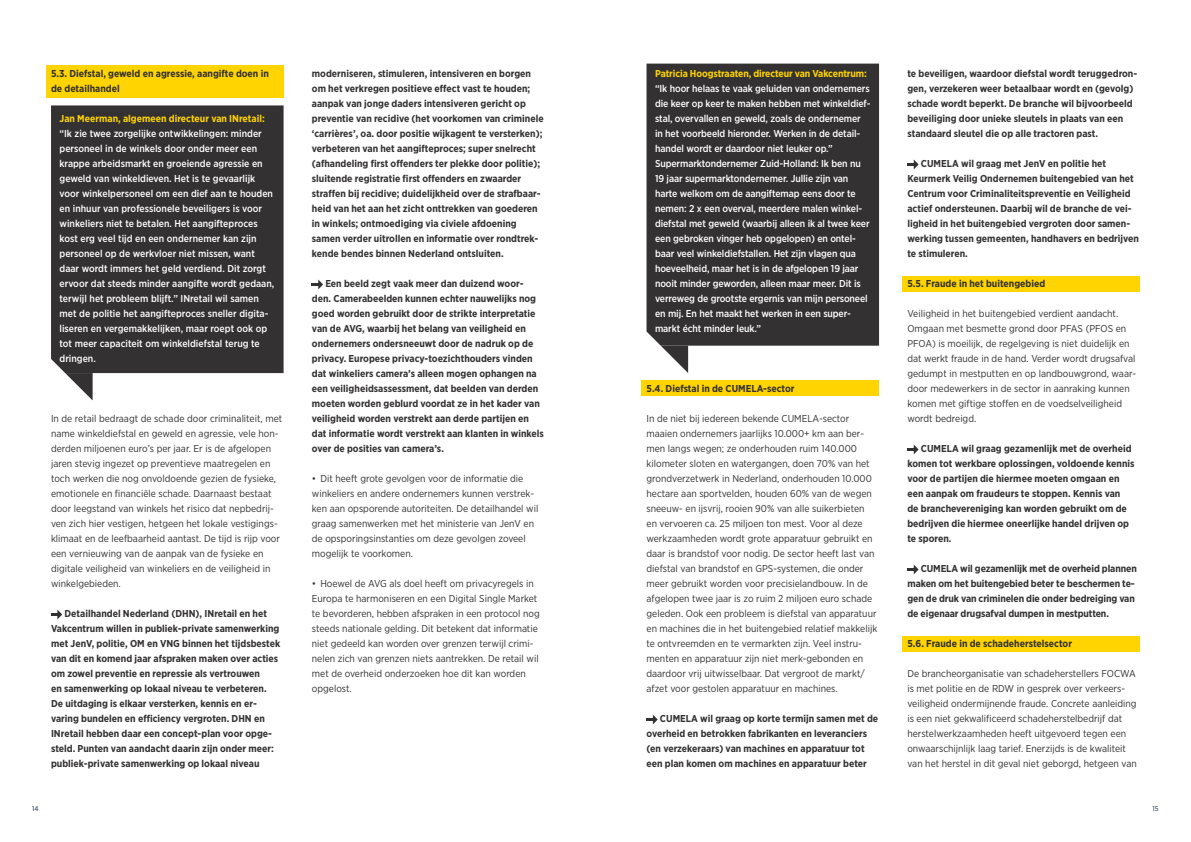
<style>
.page{position:relative;width:1191px;height:842px;background:#fff}
.page>*{position:absolute;margin:0;border:0;box-sizing:border-box;transform-origin:0 0}
.t1{font:700 10px/15px "Gotham Narrow";color:#333132}
.t2{font:10px/15px "Gotham Narrow";color:#333132}
.t3{font:500 10px/15px "Gotham Narrow";letter-spacing:-.01em;color:#fff}
.t4{font:700 10px "Gotham Narrow";letter-spacing:-.01em;color:#ffd400}
.t5{font:7px "Gotham Narrow";color:#002245}
</style>
<div class="page">
<div style="left:642px;top:381px;width:237px;height:15px;background:#ffd400"></div>
<div style="left:902px;top:276px;width:238px;height:15px;background:#ffd400"></div>
<div style="left:902px;top:636px;width:238px;height:15px;background:#ffd400"></div>
<div style="left:46px;top:65px;width:237px;height:32px;background:#ffd400"></div>
<svg style="left:51px;top:610px;width:11px;height:9px"></svg>
<svg style="left:312px;top:280px;width:11px;height:9px"></svg>
<svg style="left:646px;top:715px;width:12px;height:9px"></svg>
<svg style="left:907px;top:160px;width:11px;height:9px"></svg>
<svg style="left:907px;top:445px;width:11px;height:9px"></svg>
<svg style="left:907px;top:565px;width:11px;height:9px"></svg>
<div style="left:51px;top:105px;width:232px;height:268px;background:#333132"></div>
<svg style="left:65px;top:373px;width:28px;height:27px"></svg>
<div style="left:646px;top:64px;width:233px;height:282px;background:#333132"></div>
<svg style="left:661px;top:346px;width:27px;height:27px"></svg>
<p class="t1" style="left:51px;top:66px;width:219px">5.3. Diefstal, geweld en agressie, aangifte doen in de detailhandel</p>
<p class="t4" style="left:60px;top:112px;width:207px">Jan Meerman, algemeen directeur van INretail:</p>
<p class="t3" style="left:60px;top:126px;width:216px">“Ik zie twee zorgelijke ontwikkelingen: minder personeel in de winkels door onder meer een krappe arbeidsmarkt en groeiende agressie en geweld van winkeldieven. Het is te gevaarlijk voor winkelpersoneel om een dief aan te houden en inhuur van professionele beveiligers is voor winkeliers niet te betalen. Het aangifteproces kost erg veel tijd en een ondernemer kan zijn personeel op de werkvloer niet missen, want daar wordt immers het geld verdiend. Dit zorgt ervoor dat steeds minder aangifte wordt gedaan, terwijl het probleem blijft.” INretail wil samen met de politie het aangifteproces sneller digita&shy;liseren en vergemakkelijken, maar roept ook op tot meer capaciteit om winkeldiefstal terug te dringen.</p>
<p class="t2" style="left:51px;top:411px;width:233px">In de retail bedraagt de schade door criminaliteit, met name winkeldiefstal en geweld en agressie, vele hon&shy;derden miljoenen euro’s per jaar. Er is de afgelopen jaren stevig ingezet op preventieve maatregelen en toch werken die nog onvoldoende gezien de fysieke, emotionele en financiële schade. Daarnaast bestaat door leegstand van winkels het risico dat nepbedrij&shy;ven zich hier vestigen, hetgeen het lokale vestigings&shy;klimaat en de leefbaarheid aantast. De tijd is rijp voor een vernieuwing van de aanpak van de fysieke en digitale veiligheid van winkeliers en de veiligheid in winkelgebieden.</p>
<p class="t1" style="left:51px;top:606px;width:231px;text-indent:13px">Detailhandel Nederland (DHN), INretail en het Vakcentrum willen in publiek-private samenwerking met JenV, politie, OM en VNG binnen het tijdsbestek van dit en komend jaar afspraken maken over acties om zowel preventie en repressie als vertrouwen<br>en samenwerking op lokaal niveau te verbeteren.<br>De uitdaging is elkaar versterken, kennis en er&shy;varing bundelen en efficiency vergroten. DHN en INretail hebben daar een concept-plan voor opge&shy;steld. Punten van aandacht daarin zijn onder meer: publiek-private samenwerking op lokaal niveau</p>
<p class="t1" style="left:312px;top:66px;width:233px">moderniseren, stimuleren, intensiveren en borgen om het verkregen positieve effect vast te houden; aanpak van jonge daders intensiveren gericht op preventie van recidive (het voorkomen van criminele ‘carrières’, oa. door positie wijkagent te versterken); verbeteren van het aangifteproces; super snelrecht (afhandeling first offenders ter plekke door politie); sluitende registratie first offenders en zwaarder straffen bij recidive; duidelijkheid over de strafbaar&shy;heid van het aan het zicht onttrekken van goederen in winkels; ontmoediging via civiele afdoening samen verder uitrollen en informatie over rondtrek&shy;kende bendes binnen Nederland ontsluiten.</p>
<p class="t1" style="left:312px;top:276px;width:233px;text-indent:13px">Een beeld zegt vaak meer dan duizend woor&shy;den. Camerabeelden kunnen echter nauwelijks nog goed worden gebruikt door de strikte interpretatie van de AVG, waarbij het belang van veiligheid en ondernemers ondersneeuwt door de nadruk op de privacy. Europese privacy-toezichthouders vinden dat winkeliers camera’s alleen mogen ophangen na een veiligheidsassessment, dat beelden van derden moeten worden geblurd voordat ze in het kader van veiligheid worden verstrekt aan derde partijen en dat informatie wordt verstrekt aan klanten in winkels over de posities van camera’s.</p>
<p class="t2" style="left:312px;top:471px;width:228px">• Dit heeft grote gevolgen voor de informatie die winkeliers en andere ondernemers kunnen verstrek&shy;ken aan opsporende autoriteiten. De detailhandel wil graag samenwerken met het ministerie van JenV en de opsporingsinstanties om deze gevolgen zoveel mogelijk te voorkomen.</p>
<p class="t2" style="left:312px;top:576px;width:229px">• Hoewel de AVG als doel heeft om privacyregels in Europa te harmoniseren en een Digital Single Market te bevorderen, hebben afspraken in een protocol nog steeds nationale gelding. Dit betekent dat informatie niet gedeeld kan worden over grenzen terwijl crimi&shy;nelen zich van grenzen niets aantrekken. De retail wil met de overheid onderzoeken hoe dit kan worden opgelost.</p>
<p class="t4" style="left:655px;top:67px;width:213px">Patricia Hoogstraaten, directeur van Vakcentrum:</p>
<p class="t3" style="left:655px;top:81px;width:217px">“Ik hoor helaas te vaak geluiden van ondernemers die keer op keer te maken hebben met winkeldief&shy;stal, overvallen en geweld, zoals de ondernemer in het voorbeeld hieronder. Werken in de detail&shy;handel wordt er daardoor niet leuker op.” Supermarktondernemer Zuid-Holland: Ik ben nu 19 jaar supermarktondernemer. Jullie zijn van harte welkom om de aangiftemap eens door te nemen: 2 x een overval, meerdere malen winkel&shy;diefstal met geweld (waarbij alleen ik al twee keer een gebroken vinger heb opgelopen) en ontel&shy;baar veel winkeldiefstallen. Het zijn vlagen qua hoeveelheid, maar het is in de afgelopen 19 jaar nooit minder geworden, alleen maar meer. Dit is verreweg de grootste ergernis van mijn personeel en mij. En het maakt het werken in een super&shy;markt écht minder leuk.”</p>
<p class="t1" style="left:646px;top:381px;width:149px">5.4. Diefstal in de CUMELA-sector</p>
<p class="t2" style="left:646px;top:411px;width:232px">In de niet bij iedereen bekende CUMELA-sector maaien ondernemers jaarlijks 10.000+ km aan ber&shy;men langs wegen; ze onderhouden ruim 140.000 kilometer sloten en watergangen, doen 70% van het grondverzetwerk in Nederland, onderhouden 10.000 hectare aan sportvelden, houden 60% van de wegen sneeuw- en ijsvrij, rooien 90% van alle suikerbieten en vervoeren ca. 25 miljoen ton mest. Voor al deze werkzaamheden wordt grote apparatuur gebruikt en daar is brandstof voor nodig. De sector heeft last van diefstal van brandstof en GPS-systemen, die onder meer gebruikt worden voor precisielandbouw. In de afgelopen twee jaar is zo ruim 2 miljoen euro schade geleden. Ook een probleem is diefstal van apparatuur en machines die in het buitengebied relatief makkelijk te ontvreemden en te vermarkten zijn. Veel instru&shy;menten en apparatuur zijn niet merk-gebonden en daardoor vrij uitwisselbaar. Dat vergroot de markt/ afzet voor gestolen apparatuur en machines.</p>
<p class="t1" style="left:646px;top:711px;width:233px;text-indent:13px">CUMELA wil graag op korte termijn samen met de overheid en betrokken fabrikanten en leveranciers (en verzekeraars) van machines en apparatuur tot een plan komen om machines en apparatuur beter</p>
<p class="t1" style="left:907px;top:66px;width:231px">te beveiligen, waardoor diefstal wordt teruggedron&shy;gen, verzekeren weer betaalbaar wordt en (gevolg) schade wordt beperkt. De branche wil bijvoorbeeld beveiliging door unieke sleutels in plaats van een standaard sleutel die op alle tractoren past.</p>
<p class="t1" style="left:907px;top:156px;width:233px;text-indent:13px">CUMELA wil graag met JenV en politie het Keurmerk Veilig Ondernemen buitengebied van het Centrum voor Criminaliteitspreventie en Veiligheid actief ondersteunen. Daarbij wil de branche de vei&shy;ligheid in het buitengebied vergroten door samen&shy;werking tussen gemeenten, handhavers en bedrijven te stimuleren.</p>
<p class="t1" style="left:907px;top:276px;width:139px">5.5. Fraude in het buitengebied</p>
<p class="t2" style="left:907px;top:306px;width:230px">Veiligheid in het buitengebied verdient aandacht.<br>Omgaan met besmette grond door PFAS (PFOS en PFOA) is moeilijk, de regelgeving is niet duidelijk en dat werkt fraude in de hand. Verder wordt drugsafval gedumpt in mestputten en op landbouwgrond, waar&shy;door medewerkers in de sector in aanraking kunnen komen met giftige stoffen en de voedselveiligheid wordt bedreigd.</p>
<p class="t1" style="left:907px;top:441px;width:229px;text-indent:13px">CUMELA wil graag gezamenlijk met de overheid komen tot werkbare oplossingen, voldoende kennis voor de partijen die hiermee moeten omgaan en een aanpak om fraudeurs te stoppen. Kennis van<br>de branchevereniging kan worden gebruikt om de bedrijven die hiermee oneerlijke handel drijven op te sporen.</p>
<p class="t1" style="left:907px;top:561px;width:231px;text-indent:13px">CUMELA wil gezamenlijk met de overheid plannen maken om het buitengebied beter te beschermen te&shy;gen de druk van criminelen die onder bedreiging van de eigenaar drugsafval dumpen in mestputten.</p>
<p class="t1" style="left:907px;top:636px;width:166px">5.6. Fraude in de schadeherstelsector</p>
<p class="t2" style="left:907px;top:666px;width:231px">De brancheorganisatie van schadeherstellers FOCWA is met politie en de RDW in gesprek over verkeers&shy;veiligheid ondermijnende fraude. Concrete aanleiding is een niet gekwalificeerd schadeherstelbedrijf dat herstelwerkzaamheden heeft uitgevoerd tegen een onwaarschijnlijk laag tarief. Enerzijds is de kwaliteit van het herstel in dit geval niet geborgd, hetgeen van</p>
<p class="t5" style="left:32px;top:804px;width:8px">14</p>
<p class="t5" style="left:1152px;top:804px;width:7px">15</p>
</div>
